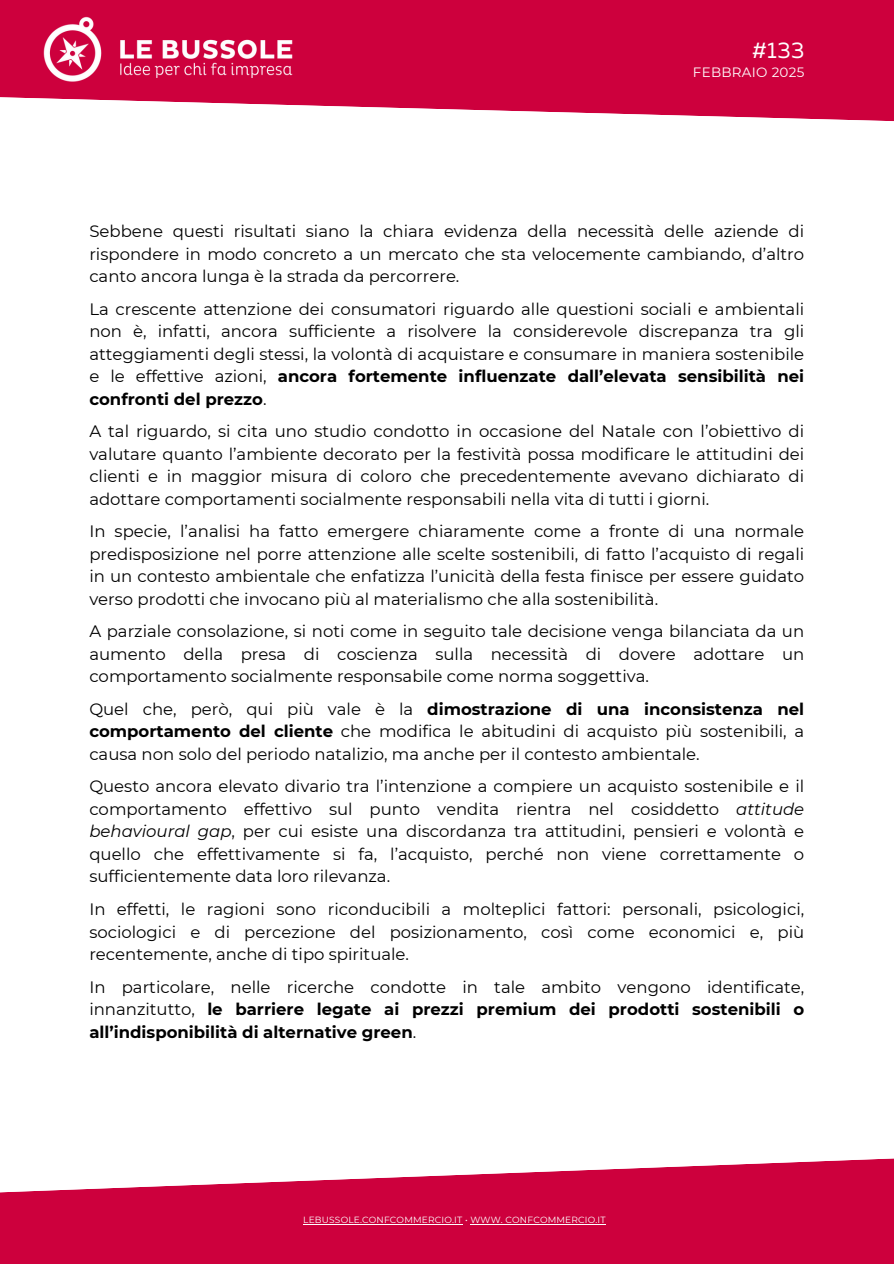
<style>
.page{position:relative;width:894px;height:1264px;background:#fff}
.page>*{position:absolute;margin:0;border:0;box-sizing:border-box;transform-origin:0 0}
.t1{font:22.5px "Muller";color:#fff}
.t2{font:16.5px/22.5px "Montserrat";color:#000;text-align:justify}
.t3{font:700 16.5px/22.5px "Montserrat";color:#000;text-align:justify}
.t4{font:13.5px "Montserrat";letter-spacing:.02em;color:#fff}
.t5{font:9px "Montserrat";letter-spacing:.02em;color:#fff}
.s1{font-weight:700}
.s2{font-style:italic}
.s3{font-weight:400}
</style>
<div class="page">
<svg style="left:0;top:1158px;width:893px;height:105px;fill:#cd003d"></svg>
<hr style="left:303px;top:1223px;width:159px;height:1px;background:#fff">
<hr style="left:470px;top:1223px;width:135px;height:1px;background:#fff">
<svg style="left:0;top:0;width:893px;height:121px;background:#d32156"></svg>
<img style="left:30px;top:3px;width:279px;height:93px">
<p class="t1" style="left:751px;top:41px;width:54px">#133</p>
<p class="t4" style="left:692px;top:64px;width:113px">FEBBRAIO 2025</p>
<h1 class="t2" style="left:89px;top:220px;width:716px">Sebbene questi risultati siano la chiara evidenza della necessità delle aziende di rispondere in modo concreto a un mercato che sta velocemente cambiando, d’altro canto ancora lunga è la strada da percorrere.</h1>
<h1 class="t2" style="left:89px;top:297px;width:716px">La crescente attenzione dei consumatori riguardo alle questioni sociali e ambientali non è, infatti, ancora sufficiente a risolvere la considerevole discrepanza tra gli atteggiamenti degli stessi, la volontà di acquistare e consumare in maniera sostenibile e le effettive azioni, <span class="s1">ancora fortemente influenzate dall’elevata sensibilità nei confronti del prezzo</span>.</h1>
<h1 class="t2" style="left:89px;top:420px;width:716px">A tal riguardo, si cita uno studio condotto in occasione del Natale con l’obiettivo di valutare quanto l’ambiente decorato per la festività possa modificare le attitudini dei clienti e in maggior misura di coloro che precedentemente avevano dichiarato di adottare comportamenti socialmente responsabili nella vita di tutti i giorni.</h1>
<h1 class="t2" style="left:89px;top:520px;width:716px">In specie, l’analisi ha fatto emergere chiaramente come a fronte di una normale predisposizione nel porre attenzione alle scelte sostenibili, di fatto l’acquisto di regali in un contesto ambientale che enfatizza l’unicità della festa finisce per essere guidato verso prodotti che invocano più al materialismo che alla sostenibilità.</h1>
<h1 class="t2" style="left:89px;top:620px;width:716px">A parziale consolazione, si noti come in seguito tale decisione venga bilanciata da un aumento della presa di coscienza sulla necessità di dovere adottare un comportamento socialmente responsabile come norma soggettiva.</h1>
<h1 class="t2" style="left:89px;top:697px;width:716px">Quel che, però, qui più vale è la <span class="s1">dimostrazione di una inconsistenza nel comportamento del cliente</span> che modifica le abitudini di acquisto più sostenibili, a causa non solo del periodo natalizio, ma anche per il contesto ambientale.</h1>
<h1 class="t2" style="left:89px;top:775px;width:716px">Questo ancora elevato divario tra l’intenzione a compiere un acquisto sostenibile e il comportamento effettivo sul punto vendita rientra nel cosiddetto <span class="s2">attitude behavioural gap</span>, per cui esiste una discordanza tra attitudini, pensieri e volontà e quello che effettivamente si fa, l’acquisto, perché non viene correttamente o sufficientemente data loro rilevanza.</h1>
<h1 class="t2" style="left:89px;top:897px;width:716px">In effetti, le ragioni sono riconducibili a molteplici fattori: personali, psicologici, sociologici e di percezione del posizionamento, così come economici e, più recentemente, anche di tipo spirituale.</h1>
<h1 class="t3" style="left:89px;top:975px;width:716px"><span class="s3">In particolare, nelle ricerche condotte in tale ambito vengono identificate, innanzitutto,</span> le barriere legate ai prezzi premium dei prodotti sostenibili o all’indisponibilità di alternative green<span class="s3">.</span></h1>
<h2 class="t5" style="left:303px;top:1214px;width:304px">LEBUSSOLE.CONFCOMMERCIO.IT • WWW. CONFCOMMERCIO.IT</h2>
</div>
